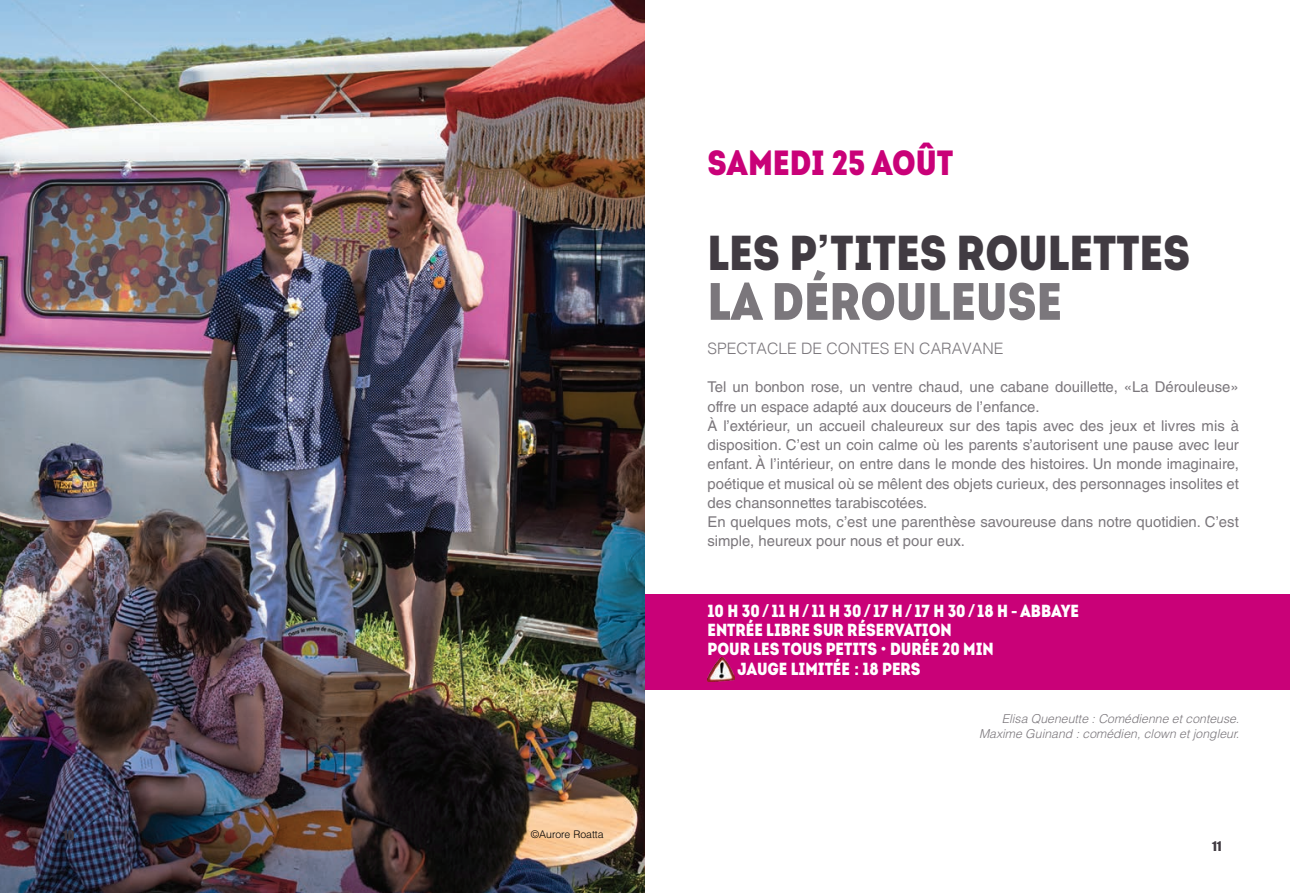
<style>
.page{position:relative;width:1290px;height:893px;background:#fff}
.page>*{position:absolute;margin:0;border:0;box-sizing:border-box;transform-origin:0 0}
.t1{font:52.5px "Intro Cond Black Free";color:#7b777c}
.t2{font:49px "Intro Cond Black Free";color:#413b42}
.t3{font:35px "Intro Cond Black Free";color:#c90178}
.t4{font:17.5px "Intro Cond Black Free";color:#fff}
.t5{font:300 15.75px "Helvetica";color:#7b777c}
.t6{font:14.88px/19.2px "Helvetica LT Std";color:#7b777c}
.t7{font:italic 300 12.25px/15.8px "Helvetica LT Std";color:#7b777c;text-align:right}
.t8{font:12.25px "Impact";color:#413b42}
.t9{font:300 10.5px "Helvetica LT Std";color:#000}
.s1{font-family:"Helvetica";font-weight:700}
</style>
<div class="page">
<img style="left:0;top:0;width:645px;height:893px">
<div style="left:645px;top:594px;width:645px;height:96px;background:#c90178"></div>
<img style="left:708px;top:657px;width:26px;height:24px">
<p class="t8" style="left:63px;top:825px;width:13px">10</p>
<p class="t9" style="left:531px;top:827px;width:74px">©Aurore Roatta</p>
<h3 class="t3" style="left:707px;top:139px;width:247px">SAMEDI 25 AOÛT</h3>
<h2 class="t2" style="left:707px;top:219px;width:484px">LES P<span class="s1">’</span>TITES ROULETTES</h2>
<h1 class="t1" style="left:707px;top:266px;width:356px">LA DÉROULEUSE</h1>
<p class="t5" style="left:707px;top:335px;width:297px">SPECTACLE DE CONTEs EN CARAVANE</p>
<p class="t6" style="left:707px;top:378px;width:533px">Tel un bonbon rose, un ventre chaud, une cabane douillette, «La Dérouleuse» offre un espace adapté aux douceurs de l’enfance.<br>À l’extérieur, un accueil chaleureux sur des tapis avec des jeux et livres mis à disposition. C’est un coin calme où les parents s’autorisent une pause avec leur enfant. À l’intérieur, on entre dans le monde des histoires. Un monde imaginaire, poétique et musical où se mêlent des objets curieux, des personnages insolites et des chansonnettes tarabiscotées.<br>En quelques mots, c’est une parenthèse savoureuse dans notre quotidien. C’est simple, heureux pour nous et pour eux.</p>
<p class="t4" style="left:707px;top:599px;width:373px">10 H 30 <span class="s1">/</span> 11 H <span class="s1">/</span> 11 H 30 <span class="s1">/</span> 17 H <span class="s1">/</span> 17 H 30 <span class="s1">/</span> 18 H <span class="s1">-</span> ABBAYE</p>
<p class="t4" style="left:707px;top:618px;width:246px">ENTRÉE LIBRE SUR RÉSERVATION</p>
<p class="t4" style="left:707px;top:637px;width:288px">POUR LES TOUS PETITS <span class="s1">•</span> DURÉE 20 MIN</p>
<p class="t4" style="left:737px;top:657px;width:3px">JAUGE</p>
<p class="t4" style="left:791px;top:657px;width:102px">LIMITÉE <span class="s1">:</span> 18 PERS</p>
<p class="t7" style="left:979px;top:710px;width:262px">Elisa Queneutte : Comédienne et conteuse.<br>Maxime Guinand : comédien, clown et jongleur.</p>
<p class="t8" style="left:1212px;top:836px;width:11px">11</p>
</div>
